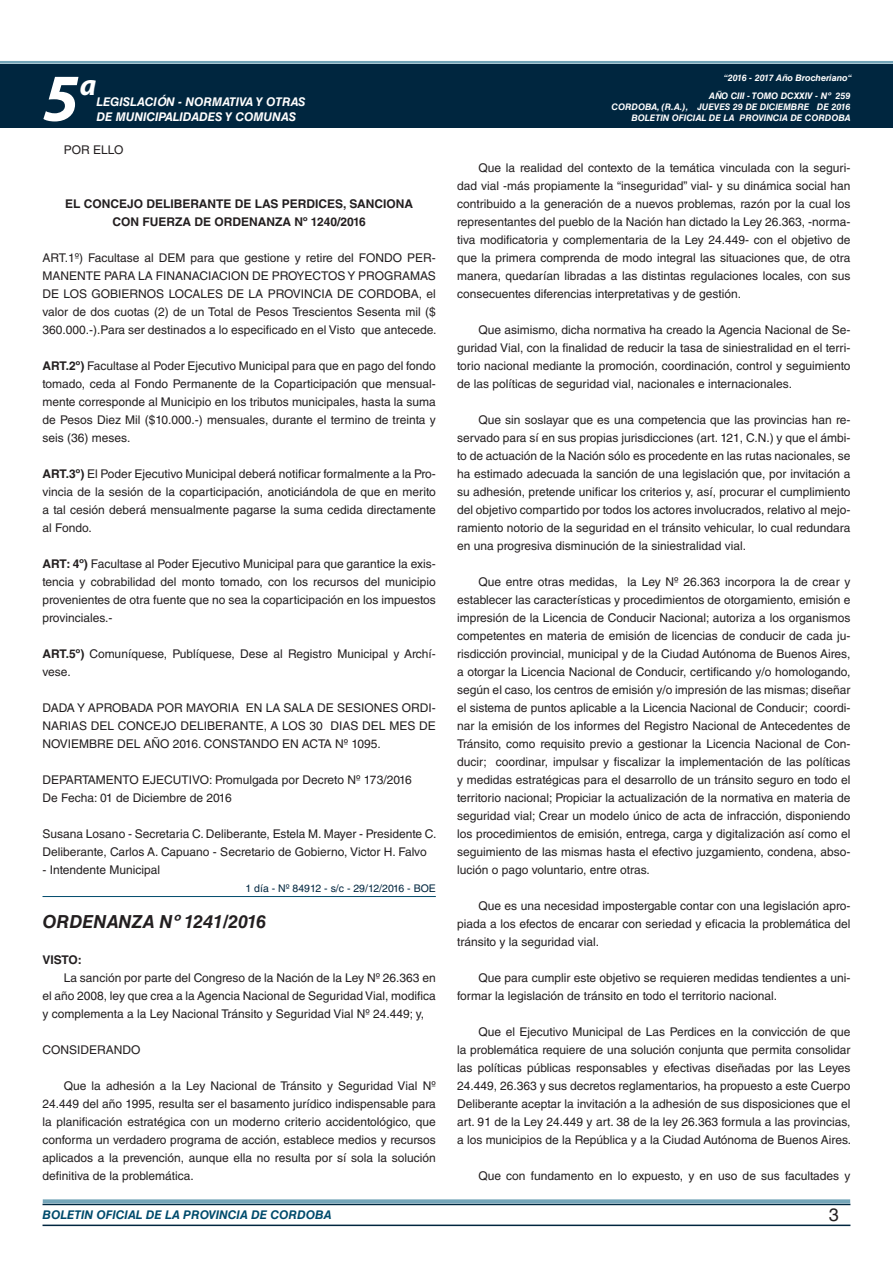
<style>
.page{position:relative;width:893px;height:1263px;background:#fff}
.page>*{position:absolute;margin:0;border:0;box-sizing:border-box;transform-origin:0 0}
.t1{font:italic 700 67.5px "Myriad Pro";color:#fff}
.t2{font:italic 700 30px "Myriad Pro";color:#fff}
.DOC__N{font:italic 700 18px "Helvetica LT Std";color:#231f20}
.t3{font:18px "Helvetica LT Std";color:#231f20}
.TEXTO_BASE{font:12px/18px "Helvetica LT Std";color:#231f20;text-align:justify}
.RESUELVE{font:700 12px "Helvetica LT Std";color:#231f20}
.t4{font:italic 700 12px "Helvetica LT Std";color:#fff}
.t5{font:italic 700 12px "Helvetica LT Std";color:#004b6c}
.TEXTO_BASE-2{font:700 12px "Helvetica LT Std";letter-spacing:-.01em;color:#231f20}
.FECHA_DE_PUBLICACIÓN{font:10.5px "Helvetica LT Std";color:#00263f}
.t6{font:italic 700 9px/10.8px "Helvetica LT Std";color:#fff;text-align:right}
.s1{font-weight:700}
</style>
<div class="page">
<div style="left:0;top:61px;width:893px;height:6px;background:#fff;opacity:.75"></div>
<div style="left:0;top:64px;width:893px;height:64px;background:#00263f"></div>
<hr style="left:43px;top:1224px;width:807px;height:2px;background:#00263f">
<div style="left:42px;top:1198px;width:809px;height:8px;background:#fff;opacity:.75"></div>
<hr style="left:43px;top:896px;width:393px;height:1px;background:#004b6c">
<h1 class="t1" style="left:43px;top:54px;width:38px">5</h1>
<h2 class="t2" style="left:80px;top:66px;width:18px">a</h2>
<p class="t4" style="left:96px;top:95px;width:211px">LEGISLACIÓN - NORMATIVA Y OTRAS</p>
<p class="t4" style="left:96px;top:109px;width:201px">DE MUNICIPALIDADES Y COMUNAS</p>
<p class="TEXTO_BASE" style="left:64px;top:141px;width:61px">POR ELLO</p>
<p class="RESUELVE" style="left:65px;top:196px;width:350px">EL CONCEJO DELIBERANTE DE LAS PERDICES, SANCIONA</p>
<p class="RESUELVE" style="left:112px;top:214px;width:255px">CON FUERZA DE ORDENANZA Nº 1240/2016</p>
<p class="TEXTO_BASE" style="left:43px;top:249px;width:395px">ART.1º) Facultase al DEM para que gestione y retire del FONDO PER-MANENTE PARA LA FINANACIACION DE PROYECTOS Y PROGRAMAS DE LOS GOBIERNOS LOCALES DE LA PROVINCIA DE CORDOBA, el valor de dos cuotas (2) de un Total de Pesos Trescientos Sesenta mil ($ 360.000.-).Para ser destinados a lo especificado en el Visto que antecede.</p>
<p class="TEXTO_BASE" style="left:43px;top:357px;width:395px"><span class="s1">ART.2º)</span> Facultase al Poder Ejecutivo Municipal para que en pago del fondo tomado, ceda al Fondo Permanente de la Coparticipación que mensual&shy;mente corresponde al Municipio en los tributos municipales, hasta la suma de Pesos Diez Mil ($10.000.-) mensuales, durante el termino de treinta y seis (36) meses.</p>
<p class="TEXTO_BASE" style="left:43px;top:465px;width:395px"><span class="s1">ART.3º)</span> El Poder Ejecutivo Municipal deberá notificar formalmente a la Pro&shy;vincia de la sesión de la coparticipación, anoticiándola de que en merito a tal cesión deberá mensualmente pagarse la suma cedida directamente al Fondo.</p>
<p class="TEXTO_BASE" style="left:43px;top:555px;width:395px"><span class="s1">ART: 4º)</span> Facultase al Poder Ejecutivo Municipal para que garantice la exis&shy;tencia y cobrabilidad del monto tomado, con los recursos del municipio provenientes de otra fuente que no sea la coparticipación en los impuestos provinciales.-</p>
<p class="TEXTO_BASE" style="left:43px;top:645px;width:395px"><span class="s1">ART.5º)</span> Comuníquese, Publíquese, Dese al Registro Municipal y Archí&shy;vese.</p>
<p class="TEXTO_BASE" style="left:43px;top:699px;width:395px">DADA Y APROBADA POR MAYORIA EN LA SALA DE SESIONES ORDI-NARIAS DEL CONCEJO DELIBERANTE, A LOS 30 DIAS DEL MES DE NOVIEMBRE DEL AÑO 2016. CONSTANDO EN ACTA Nº 1095.</p>
<p class="TEXTO_BASE" style="left:43px;top:771px;width:371px">DEPARTAMENTO EJECUTIVO: Promulgada por Decreto Nº 173/2016</p>
<p class="TEXTO_BASE" style="left:43px;top:789px;width:191px">De Fecha: 01 de Diciembre de 2016</p>
<p class="TEXTO_BASE" style="left:43px;top:825px;width:395px">Susana Losano - Secretaria C. Deliberante, Estela M. Mayer - Presidente C.</p>
<p class="TEXTO_BASE" style="left:43px;top:843px;width:386px">Deliberante, Carlos A. Capuano - Secretario de Gobierno, Victor H. Falvo</p>
<p class="TEXTO_BASE" style="left:43px;top:861px;width:119px">- Intendente Municipal</p>
<p class="FECHA_DE_PUBLICACIÓN" style="left:246px;top:882px;width:192px">1 día - Nº 84912 - s/c - 29/12/2016 - BOE</p>
<p class="DOC__N" style="left:43px;top:910px;width:225px">ORDENANZA Nº 1241/2016</p>
<p class="TEXTO_BASE-2" style="left:43px;top:952px;width:41px">VISTO:</p>
<p class="TEXTO_BASE" style="left:43px;top:969px;width:395px;text-indent:21px">La sanción por parte del Congreso de la Nación de la Ley Nº 26.363 en el año 2008, ley que crea a la Agencia Nacional de Seguridad Vial, modifica y complementa a la Ley Nacional Tránsito y Seguridad Vial Nº 24.449; y,</p>
<p class="TEXTO_BASE" style="left:43px;top:1041px;width:100px">CONSIDERANDO</p>
<p class="TEXTO_BASE" style="left:43px;top:1077px;width:395px;text-indent:21px">Que la adhesión a la Ley Nacional de Tránsito y Seguridad Vial Nº 24.449 del año 1995, resulta ser el basamento jurídico indispensable para la planificación estratégica con un moderno criterio accidentológico, que conforma un verdadero programa de acción, establece medios y recursos aplicados a la prevención, aunque ella no resulta por sí sola la solución definitiva de la problemática.</p>
<p class="t6" style="left:724px;top:72px;width:130px">“2016 - 2017 Año Brocheriano“</p>
<p class="t6" style="left:612px;top:91px;width:240px">AÑO CIII - TOMO DCXXIV - Nº 259<br>CORDOBA, (R.A.), JUEVES 29 DE DICIEMBRE DE 2016<br>BOLETIN OFICIAL DE LA PROVINCIA DE CORDOBA</p>
<p class="TEXTO_BASE" style="left:457px;top:159px;width:395px;text-indent:21px">Que la realidad del contexto de la temática vinculada con la seguri&shy;dad vial -más propiamente la “inseguridad” vial- y su dinámica social han contribuido a la generación de a nuevos problemas, razón por la cual los representantes del pueblo de la Nación han dictado la Ley 26.363, -norma&shy;tiva modificatoria y complementaria de la Ley 24.449- con el objetivo de que la primera comprenda de modo integral las situaciones que, de otra manera, quedarían libradas a las distintas regulaciones locales, con sus consecuentes diferencias interpretativas y de gestión.</p>
<p class="TEXTO_BASE" style="left:457px;top:321px;width:395px;text-indent:21px">Que asimismo, dicha normativa ha creado la Agencia Nacional de Se&shy;guridad Vial, con la finalidad de reducir la tasa de siniestralidad en el terri&shy;torio nacional mediante la promoción, coordinación, control y seguimiento de las políticas de seguridad vial, nacionales e internacionales.</p>
<p class="TEXTO_BASE" style="left:457px;top:411px;width:395px;text-indent:21px">Que sin soslayar que es una competencia que las provincias han re&shy;servado para sí en sus propias jurisdicciones (art. 121, C.N.) y que el ámbi&shy;to de actuación de la Nación sólo es procedente en las rutas nacionales, se ha estimado adecuada la sanción de una legislación que, por invitación a su adhesión, pretende unificar los criterios y, así, procurar el cumplimiento del objetivo compartido por todos los actores involucrados, relativo al mejo&shy;ramiento notorio de la seguridad en el tránsito vehicular, lo cual redundara en una progresiva disminución de la siniestralidad vial.</p>
<p class="TEXTO_BASE" style="left:457px;top:573px;width:395px;text-indent:21px">Que entre otras medidas, la Ley Nº 26.363 incorpora la de crear y establecer las características y procedimientos de otorgamiento, emisión e impresión de la Licencia de Conducir Nacional; autoriza a los organismos competentes en materia de emisión de licencias de conducir de cada ju&shy;risdicción provincial, municipal y de la Ciudad Autónoma de Buenos Aires, a otorgar la Licencia Nacional de Conducir, certificando y/o homologando, según el caso, los centros de emisión y/o impresión de las mismas; diseñar el sistema de puntos aplicable a la Licencia Nacional de Conducir; coordi&shy;nar la emisión de los informes del Registro Nacional de Antecedentes de Tránsito, como requisito previo a gestionar la Licencia Nacional de Con&shy;ducir; coordinar, impulsar y fiscalizar la implementación de las políticas y medidas estratégicas para el desarrollo de un tránsito seguro en todo el territorio nacional; Propiciar la actualización de la normativa en materia de seguridad vial; Crear un modelo único de acta de infracción, disponiendo los procedimientos de emisión, entrega, carga y digitalización así como el seguimiento de las mismas hasta el efectivo juzgamiento, condena, abso&shy;lución o pago voluntario, entre otras.</p>
<p class="TEXTO_BASE" style="left:457px;top:897px;width:395px;text-indent:21px">Que es una necesidad impostergable contar con una legislación apro&shy;piada a los efectos de encarar con seriedad y eficacia la problemática del tránsito y la seguridad vial.</p>
<p class="TEXTO_BASE" style="left:457px;top:969px;width:395px;text-indent:21px">Que para cumplir este objetivo se requieren medidas tendientes a uni&shy;formar la legislación de tránsito en todo el territorio nacional.</p>
<p class="TEXTO_BASE" style="left:457px;top:1023px;width:396px;text-indent:21px">Que el Ejecutivo Municipal de Las Perdices en la convicción de que la problemática requiere de una solución conjunta que permita consolidar las políticas públicas responsables y efectivas diseñadas por las Leyes 24.449, 26.363 y sus decretos reglamentarios, ha propuesto a este Cuerpo Deliberante aceptar la invitación a la adhesión de sus disposiciones que el art. 91 de la Ley 24.449 y art. 38 de la ley 26.363 formula a las provincias, a los municipios de la República y a la Ciudad Autónoma de Buenos Aires.</p>
<p class="TEXTO_BASE" style="left:478px;top:1167px;width:374px">Que con fundamento en lo expuesto, y en uso de sus facultades y</p>
<p class="t5" style="left:43px;top:1208px;width:290px">BOLETIN OFICIAL DE LA PROVINCIA DE CORDOBA</p>
<h3 class="t3" style="left:829px;top:1204px;width:12px">3</h3>
</div>
